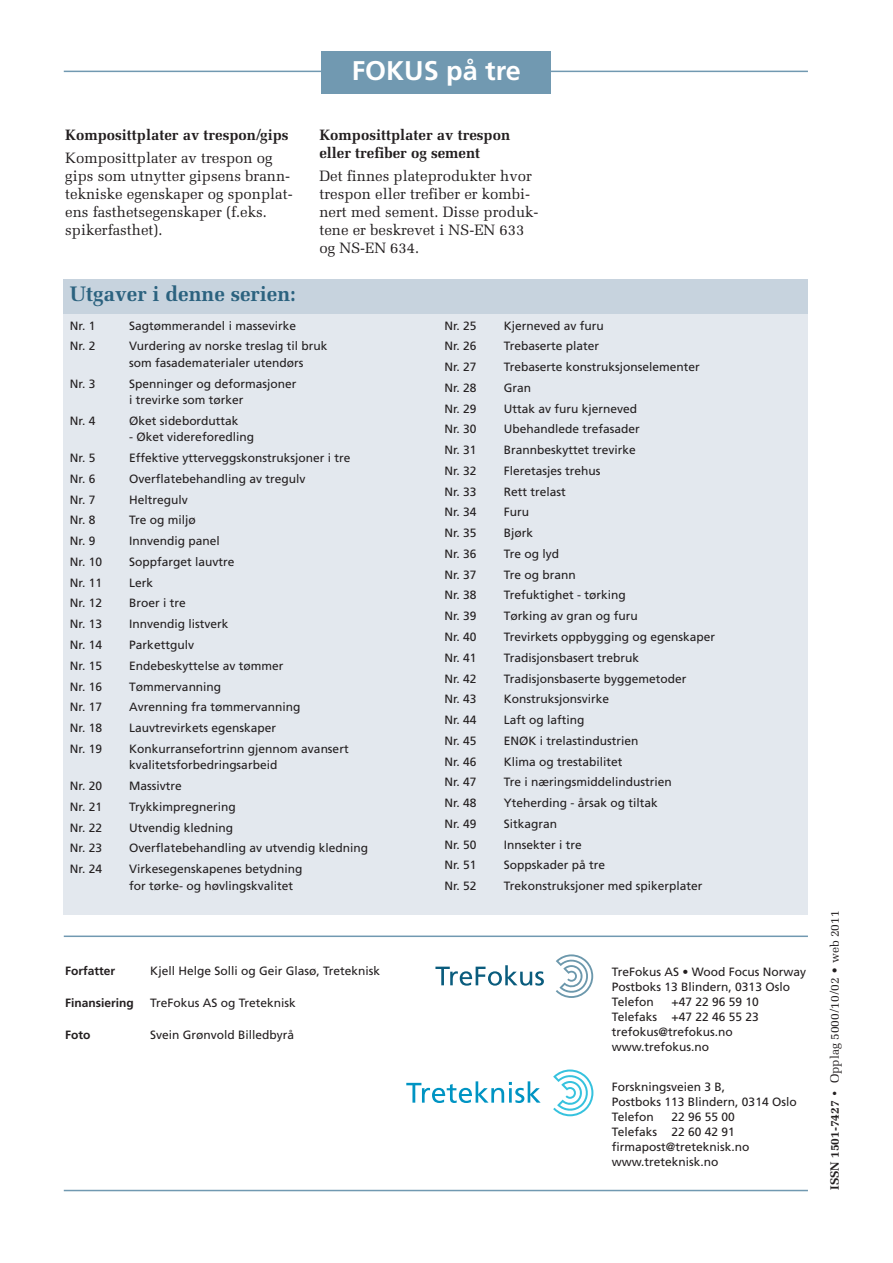
<style>
.page{position:relative;width:893px;height:1263px;background:#fff}
.page>*{position:absolute;margin:0;border:0;box-sizing:border-box;transform-origin:0 0}
.t1{font:700 27px "Frutiger";color:#fff}
.t2{font:700 21px "Melior";color:#2b627f}
.t3{font:15px/18px "Melior";color:#231f20}
.t4{font:700 15px/18px "Melior";color:#231f20}
.t5{font:12px/15px "Frutiger";color:#231f20}
.t6{font:12px "Melior";color:#231f20}
.t7{font:700 12px "Frutiger";color:#231f20}
.s1{font-weight:700}
</style>
<div class="page">
<hr style="left:64px;top:71px;width:744px;height:1px;background:#7199b1">
<div style="left:64px;top:280px;width:744px;height:38px;background:#c7d3de"></div>
<div style="left:322px;top:51px;width:229px;height:43px;background:#7199b1"></div>
<hr style="left:64px;top:1190px;width:744px;height:1px;background:#7199b1">
<hr style="left:64px;top:935px;width:744px;height:2px;background:#7199b1">
<svg style="left:556px;top:954px;width:37px;height:44px"></svg>
<svg style="left:435px;top:965px;width:109px;height:21px"></svg>
<svg style="left:406px;top:1081px;width:135px;height:22px"></svg>
<svg style="left:553px;top:1069px;width:40px;height:47px"></svg>
<div style="left:64px;top:315px;width:744px;height:600px;background:#e3e8ee"></div>
<p class="t4" style="left:65px;top:126px;width:225px">Komposittplater av trespon/gips</p>
<p class="t3" style="left:65px;top:148px;width:229px">Komposittplater av trespon og gips som utnytter gipsens brann&shy;tekniske egenskaper og sponplat&shy;ens fasthetsegenskaper (f.eks. spikerfasthet).</p>
<h2 class="t2" style="left:70px;top:282px;width:228px">Utgaver i denne serien:</h2>
<h1 class="t1" style="left:352px;top:59px;width:171px">FOKUS på tre</h1>
<p class="t4" style="left:319px;top:126px;width:192px">Komposittplater av trespon eller trefiber og sement</p>
<p class="t3" style="left:319px;top:166px;width:221px">Det finnes plateprodukter hvor trespon eller trefiber er kombi&shy;nert med sement. Disse produk&shy;tene er beskrevet i NS-EN 633 og NS-EN 634.</p>
<p class="t5" style="left:70px;top:319px;width:27px">Nr. 1</p>
<p class="t5" style="left:129px;top:319px;width:168px">Sagtømmerandel i massevirke</p>
<p class="t5" style="left:70px;top:340px;width:27px">Nr. 2</p>
<p class="t5" style="left:129px;top:339px;width:200px;line-height:16.5px">Vurdering av norske treslag til bruk som fasadematerialer utendørs</p>
<p class="t5" style="left:70px;top:377px;width:27px">Nr. 3</p>
<p class="t5" style="left:129px;top:376px;width:169px;line-height:16.5px">Spenninger og deformasjoner i trevirke som tørker</p>
<p class="t5" style="left:70px;top:414px;width:27px">Nr. 4</p>
<p class="t5" style="left:129px;top:414px;width:111px">Øket sideborduttak</p>
<p class="t5" style="left:129px;top:431px;width:126px">- Øket videreforedling</p>
<p class="t5" style="left:70px;top:451px;width:27px">Nr. 5</p>
<p class="t5" style="left:129px;top:451px;width:223px">Effektive ytterveggskonstruksjoner i tre</p>
<p class="t5" style="left:70px;top:472px;width:27px">Nr. 6</p>
<p class="t5" style="left:129px;top:472px;width:178px">Overflatebehandling av tregulv</p>
<p class="t5" style="left:70px;top:493px;width:27px">Nr. 7</p>
<p class="t5" style="left:129px;top:493px;width:60px">Heltregulv</p>
<p class="t5" style="left:70px;top:514px;width:27px">Nr. 8</p>
<p class="t5" style="left:129px;top:514px;width:68px">Tre og miljø</p>
<p class="t5" style="left:70px;top:534px;width:27px">Nr. 9</p>
<p class="t5" style="left:129px;top:534px;width:92px">Innvendig panel</p>
<p class="t5" style="left:70px;top:555px;width:34px">Nr. 10</p>
<p class="t5" style="left:129px;top:555px;width:107px">Soppfarget lauvtre</p>
<p class="t5" style="left:70px;top:576px;width:34px">Nr. 11</p>
<p class="t5" style="left:129px;top:576px;width:26px">Lerk</p>
<p class="t5" style="left:70px;top:597px;width:34px">Nr. 12</p>
<p class="t5" style="left:129px;top:597px;width:58px">Broer i tre</p>
<p class="t5" style="left:70px;top:617px;width:34px">Nr. 13</p>
<p class="t5" style="left:129px;top:617px;width:101px">Innvendig listverk</p>
<p class="t5" style="left:70px;top:638px;width:34px">Nr. 14</p>
<p class="t5" style="left:129px;top:638px;width:66px">Parkettgulv</p>
<p class="t5" style="left:70px;top:659px;width:34px">Nr. 15</p>
<p class="t5" style="left:129px;top:659px;width:156px">Endebeskyttelse av tømmer</p>
<p class="t5" style="left:70px;top:680px;width:34px">Nr. 16</p>
<p class="t5" style="left:129px;top:680px;width:93px">Tømmervanning</p>
<p class="t5" style="left:70px;top:700px;width:34px">Nr. 17</p>
<p class="t5" style="left:129px;top:700px;width:173px">Avrenning fra tømmervanning</p>
<p class="t5" style="left:70px;top:721px;width:34px">Nr. 18</p>
<p class="t5" style="left:129px;top:721px;width:148px">Lauvtrevirkets egenskaper</p>
<p class="t5" style="left:70px;top:742px;width:34px">Nr. 19</p>
<p class="t5" style="left:129px;top:741px;width:221px;line-height:16.5px">Konkurransefortrinn gjennom avansert kvalitetsforbedringsarbeid</p>
<p class="t5" style="left:70px;top:779px;width:34px">Nr. 20</p>
<p class="t5" style="left:129px;top:779px;width:54px">Massivtre</p>
<p class="t5" style="left:70px;top:800px;width:34px">Nr. 21</p>
<p class="t5" style="left:129px;top:800px;width:108px">Trykkimpregnering</p>
<p class="t5" style="left:70px;top:821px;width:34px">Nr. 22</p>
<p class="t5" style="left:129px;top:821px;width:105px">Utvendig kledning</p>
<p class="t5" style="left:70px;top:841px;width:34px">Nr. 23</p>
<p class="t5" style="left:129px;top:841px;width:240px">Overflatebehandling av utvendig kledning</p>
<p class="t5" style="left:70px;top:862px;width:34px">Nr. 24</p>
<p class="t5" style="left:129px;top:861px;width:175px;line-height:16.5px">Virkesegenskapenes betydning for tørke- og høvlingskvalitet</p>
<p class="t7" style="left:65px;top:965px;width:52px">Forfatter</p>
<p class="t5" style="left:150px;top:964px;width:231px">Kjell Helge Solli og Geir Glasø, Treteknisk</p>
<p class="t7" style="left:65px;top:997px;width:70px">Finansiering</p>
<p class="t5" style="left:150px;top:996px;width:147px">TreFokus AS og Treteknisk</p>
<p class="t7" style="left:65px;top:1029px;width:27px">Foto</p>
<p class="t5" style="left:150px;top:1028px;width:145px">Svein Grønvold Billedbyrå</p>
<p class="t5" style="left:444px;top:319px;width:34px">Nr. 25</p>
<p class="t5" style="left:504px;top:319px;width:102px">Kjerneved av furu</p>
<p class="t5" style="left:444px;top:340px;width:34px">Nr. 26</p>
<p class="t5" style="left:504px;top:340px;width:97px">Trebaserte plater</p>
<p class="t5" style="left:444px;top:360px;width:34px">Nr. 27</p>
<p class="t5" style="left:504px;top:360px;width:197px">Trebaserte konstruksjonselementer</p>
<p class="t5" style="left:444px;top:381px;width:34px">Nr. 28</p>
<p class="t5" style="left:504px;top:381px;width:29px">Gran</p>
<p class="t5" style="left:444px;top:402px;width:34px">Nr. 29</p>
<p class="t5" style="left:504px;top:402px;width:135px">Uttak av furu kjerneved</p>
<p class="t5" style="left:444px;top:423px;width:34px">Nr. 30</p>
<p class="t5" style="left:504px;top:423px;width:138px">Ubehandlede trefasader</p>
<p class="t5" style="left:444px;top:443px;width:34px">Nr. 31</p>
<p class="t5" style="left:504px;top:443px;width:134px">Brannbeskyttet trevirke</p>
<p class="t5" style="left:444px;top:464px;width:34px">Nr. 32</p>
<p class="t5" style="left:504px;top:464px;width:98px">Fleretasjes trehus</p>
<p class="t5" style="left:444px;top:485px;width:34px">Nr. 33</p>
<p class="t5" style="left:504px;top:485px;width:64px">Rett trelast</p>
<p class="t5" style="left:444px;top:506px;width:34px">Nr. 34</p>
<p class="t5" style="left:504px;top:506px;width:27px">Furu</p>
<p class="t5" style="left:444px;top:526px;width:34px">Nr. 35</p>
<p class="t5" style="left:504px;top:526px;width:31px">Bjørk</p>
<p class="t5" style="left:444px;top:547px;width:34px">Nr. 36</p>
<p class="t5" style="left:504px;top:547px;width:57px">Tre og lyd</p>
<p class="t5" style="left:444px;top:568px;width:34px">Nr. 37</p>
<p class="t5" style="left:504px;top:568px;width:73px">Tre og brann</p>
<p class="t5" style="left:444px;top:589px;width:34px">Nr. 38</p>
<p class="t5" style="left:504px;top:589px;width:123px">Trefuktighet - tørking</p>
<p class="t5" style="left:444px;top:609px;width:34px">Nr. 39</p>
<p class="t5" style="left:504px;top:609px;width:135px">Tørking av gran og furu</p>
<p class="t5" style="left:444px;top:630px;width:34px">Nr. 40</p>
<p class="t5" style="left:504px;top:630px;width:213px">Trevirkets oppbygging og egenskaper</p>
<p class="t5" style="left:444px;top:651px;width:34px">Nr. 41</p>
<p class="t5" style="left:504px;top:651px;width:137px">Tradisjonsbasert trebruk</p>
<p class="t5" style="left:444px;top:672px;width:34px">Nr. 42</p>
<p class="t5" style="left:504px;top:672px;width:184px">Tradisjonsbaserte byggemetoder</p>
<p class="t5" style="left:444px;top:692px;width:34px">Nr. 43</p>
<p class="t5" style="left:504px;top:692px;width:107px">Konstruksjonsvirke</p>
<p class="t5" style="left:444px;top:713px;width:34px">Nr. 44</p>
<p class="t5" style="left:504px;top:713px;width:82px">Laft og lafting</p>
<p class="t5" style="left:444px;top:734px;width:34px">Nr. 45</p>
<p class="t5" style="left:504px;top:734px;width:136px">ENØK i trelastindustrien</p>
<p class="t5" style="left:444px;top:755px;width:34px">Nr. 46</p>
<p class="t5" style="left:504px;top:755px;width:120px">Klima og trestabilitet</p>
<p class="t5" style="left:444px;top:775px;width:34px">Nr. 47</p>
<p class="t5" style="left:504px;top:775px;width:169px">Tre i næringsmiddelindustrien</p>
<p class="t5" style="left:444px;top:796px;width:34px">Nr. 48</p>
<p class="t5" style="left:504px;top:796px;width:156px">Yteherding - årsak og tiltak</p>
<p class="t5" style="left:444px;top:817px;width:34px">Nr. 49</p>
<p class="t5" style="left:504px;top:817px;width:55px">Sitkagran</p>
<p class="t5" style="left:444px;top:838px;width:34px">Nr. 50</p>
<p class="t5" style="left:504px;top:838px;width:80px">Innsekter i tre</p>
<p class="t5" style="left:444px;top:858px;width:34px">Nr. 51</p>
<p class="t5" style="left:504px;top:858px;width:103px">Soppskader på tre</p>
<p class="t5" style="left:444px;top:879px;width:34px">Nr. 52</p>
<p class="t5" style="left:504px;top:879px;width:200px">Trekonstruksjoner med spikerplater</p>
<p class="t5" style="left:612px;top:965px;width:196px">TreFokus AS • Wood Focus Norway<br>Postboks 13 Blindern, 0313 Oslo<br>Telefon</p>
<p class="t5" style="left:612px;top:995px;width:148px;text-indent:60px">+47 22 96 59 10<br>Telefaks +47 22 46 55 23 trefokus@trefokus.no www.trefokus.no</p>
<p class="t5" style="left:612px;top:1080px;width:186px">Forskningsveien 3 B,<br>Postboks 113 Blindern, 0314 Oslo<br>Telefon</p>
<p class="t5" style="left:612px;top:1110px;width:139px;text-indent:60px">22 96 55 00<br>Telefaks 22 60 42 91 firmapost@treteknisk.no www.treteknisk.no</p>
<p class="t6" style="left:828px;top:1190px;width:281px;rotate:-90deg"><span class="s1">ISSN 1501-7427 •</span> Opplag 5000/10/02 • web 2011</p>
</div>
